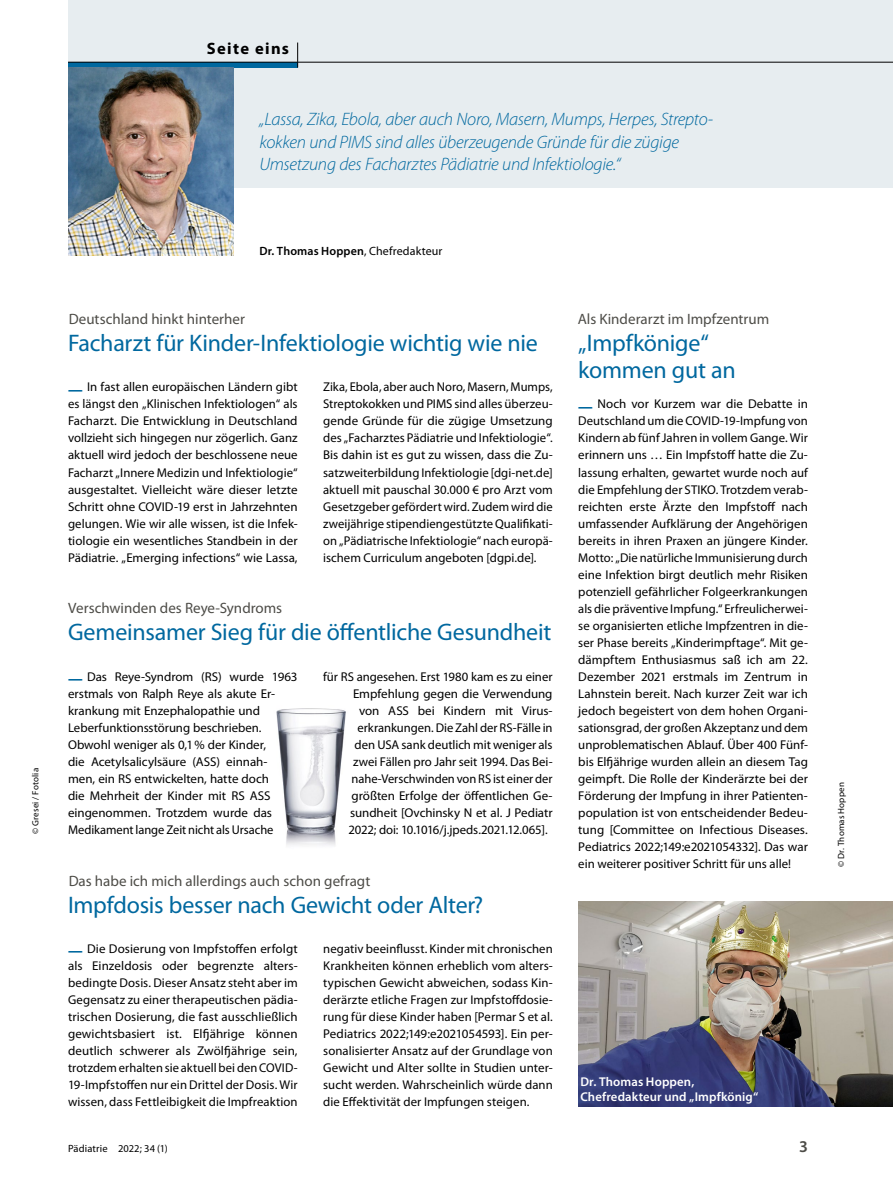
<style>
.page{position:relative;width:893px;height:1187px;background:#fff}
.page>*{position:absolute;margin:0;border:0;box-sizing:border-box;transform-origin:0 0}
.Title_2{font:24px/27px "Myriad Pro";letter-spacing:-.01em;color:#00689f}
.NoXML_Eyecatcher_x{font:italic 300 18px/22.5px "Myriad Pro";letter-spacing:-.015em;color:#00689f}
.t1{font:700 16.5px "Myriad Pro";letter-spacing:.08em;color:#000}
.t2{font:600 16.5px "Myriad Pro";color:#4d4c47}
.SuperTitle_2{font:15px "Myriad Pro";color:#4d4c47}
.t3{font:12.75px/17px "Myriad Pro";color:#000;text-align:justify}
.Image_Caption_x{font:600 12.75px/15px "Myriad Pro";letter-spacing:.01em;color:#fff}
.Image_Caption_Editor{font:600 12px "Myriad Pro";letter-spacing:.01em;color:#000}
.t4{font:10.5px "Myriad Pro";letter-spacing:.01em;color:#000}
.Image_Source_without{font:9px "Myriad Pro";letter-spacing:.02em;color:#000}
.s1{font-weight:400}
.s2{font-weight:700;font-size:16.65px;color:#00689f}
</style>
<div class="page">
<div style="left:68px;top:0;width:825px;height:187px;background:#e7edf0"></div>
<img style="left:578px;top:901px;width:315px;height:205px">
<img style="left:276px;top:708px;width:70px;height:138px">
<div style="left:68px;top:62px;width:230px;height:5px;background:#00689f"></div>
<hr style="left:68px;top:62px;width:230px;height:1px;background:#000">
<hr style="left:298px;top:62px;width:595px;height:1px;background:#000">
<svg style="left:297px;top:43px;width:1px;height:24px"></svg>
<img style="left:68px;top:68px;width:166px;height:187px">
<p class="Image_Source_without" style="left:30px;top:833px;width:67px;rotate:-90deg">© Gresei / Fotolia</p>
<p class="t1" style="left:207px;top:37px;width:84px">Seite eins</p>
<p class="NoXML_Eyecatcher_x" style="left:259px;top:108px;width:455px">„Lassa, Zika, Ebola, aber auch Noro, Masern, Mumps, Herpes, Strepto&shy;kokken und PIMS sind alles überzeugende Gründe für die zügige<br>Umsetzung des Facharztes Pädiatrie und Infektiologie.“</p>
<p class="Image_Caption_Editor" style="left:259px;top:243px;width:185px">Dr. Thomas Hoppen<span class="s1">, Chefredakteur</span></p>
<p class="SuperTitle_2" style="left:69px;top:309px;width:178px">Deutschland hinkt hinterher</p>
<p class="Title_2" style="left:68px;top:329px;width:471px">Facharzt für Kinder-Infektiologie wichtig wie nie</p>
<p class="t3" style="left:68px;top:378px;width:231px"><span class="s2">—</span> In fast allen europäischen Ländern gibt es längst den „Klinischen Infektiologen“ als Facharzt. Die Entwicklung in Deutschland vollzieht sich hingegen nur zögerlich. Ganz aktuell wird jedoch der beschlossene neue Facharzt „Innere Medizin und Infektiologie“ ausgestaltet. Vielleicht wäre dieser letzte Schritt ohne COVID-19 erst in Jahrzehnten gelungen. Wie wir alle wissen, ist die Infek&shy;tiologie ein wesentliches Standbein in der Pädiatrie. „Emerging infections“ wie Lassa,</p>
<p class="t3" style="left:323px;top:378px;width:231px">Zika, Ebola, aber auch Noro, Masern, Mumps, Streptokokken und PIMS sind alles überzeu&shy;gende Gründe für die zügige Umsetzung des „Facharztes Pädiatrie und Infektiologie“.<br>Bis dahin ist es gut zu wissen, dass die Zu&shy;satzweiterbildung Infektiologie [dgi-net.de] aktuell mit pauschal 30.000 € pro Arzt vom Gesetzgeber gefördert wird. Zudem wird die zweijährige stipendiengestützte Qualifikati&shy;on „Pädiatrische Infektiologie“ nach europä&shy;ischem Curriculum angeboten [dgpi.de].</p>
<p class="SuperTitle_2" style="left:68px;top:598px;width:215px">Verschwinden des Reye-Syndroms</p>
<p class="Title_2" style="left:68px;top:618px;width:485px">Gemeinsamer Sieg für die öffentliche Gesundheit</p>
<p class="t3" style="left:68px;top:667px;width:231px;text-align:left"><span class="s2">—</span> Das Reye-Syndrom (RS) wurde 1963 erstmals von Ralph Reye als akute Er&shy;krankung mit Enzephalopathie und Leberfunktionsstörung beschrieben.<br>Obwohl weniger als 0,1% der Kinder,<br>die Acetylsalicylsäure (ASS) einnah&shy;men, ein RS entwickelten, hatte doch<br>die Mehrheit der Kinder mit RS ASS eingenommen. Trotzdem wurde das Medikament lange Zeit nicht als Ursache</p>
<p class="t3" style="left:323px;top:667px;width:231px">für RS angesehen. Erst 1980 kam es zu einer</p>
<p class="t3" style="left:353px;top:684px;width:201px">Empfehlung gegen die Verwendung</p>
<p class="t3" style="left:359px;top:701px;width:194px">von ASS bei Kindern mit Virus-</p>
<p class="t3" style="left:358px;top:718px;width:196px">erkrankungen. Die Zahl der RS-Fälle in</p>
<p class="t3" style="left:355px;top:735px;width:199px">den USA sank deutlich mit weniger als</p>
<p class="t3" style="left:353px;top:752px;width:201px">zwei Fällen pro Jahr seit 1994. Das Bei-</p>
<p class="t3" style="left:352px;top:769px;width:203px">nahe-Verschwinden von RS ist einer der</p>
<p class="t3" style="left:352px;top:786px;width:203px">größten Erfolge der öffentlichen Ge-</p>
<p class="t3" style="left:350px;top:803px;width:204px">sundheit [Ovchinsky N et al. J Pediatr</p>
<p class="t3" style="left:349px;top:820px;width:201px">2022; doi: 10.1016/j.jpeds.2021.12.065].</p>
<p class="SuperTitle_2" style="left:69px;top:871px;width:303px">Das habe ich mich allerdings auch schon gefragt</p>
<p class="Title_2" style="left:68px;top:890px;width:417px">Impfdosis besser nach Gewicht oder Alter?</p>
<p class="t3" style="left:68px;top:940px;width:231px"><span class="s2">—</span> Die Dosierung von Impfstoffen erfolgt als Einzeldosis oder begrenzte alters&shy;bedingte Dosis. Dieser Ansatz steht aber im Gegensatz zu einer therapeutischen pädia&shy;trischen Dosierung, die fast ausschließlich gewichtsbasiert ist. Elfjährige können deutlich schwerer als Zwölfjährige sein, trotzdem erhalten sie aktuell bei den COVID-19-Impfstoffen nur ein Drittel der Dosis. Wir wissen, dass Fettleibigkeit die Impfreaktion</p>
<p class="t3" style="left:323px;top:940px;width:231px">negativ beeinflusst. Kinder mit chronischen Krankheiten können erheblich vom alters&shy;typischen Gewicht abweichen, sodass Kin&shy;derärzte etliche Fragen zur Impfstoffdosie&shy;rung für diese Kinder haben [Permar S et al.<br>Pediatrics 2022;149:e2021054593]. Ein per&shy;sonalisierter Ansatz auf der Grundlage von Gewicht und Alter sollte in Studien unter&shy;sucht werden. Wahrscheinlich würde dann die Effektivität der Impfungen steigen.</p>
<p class="SuperTitle_2" style="left:578px;top:309px;width:193px">Als Kinderarzt im Impfzentrum</p>
<p class="Title_2" style="left:578px;top:329px;width:159px">„Impfkönige“ kommen gut an</p>
<p class="t3" style="left:578px;top:395px;width:231px"><span class="s2">—</span> Noch vor Kurzem war die Debatte in Deutschland um die COVID-19-Impfung von Kindern ab fünf Jahren in vollem Gange. Wir erinnern uns … Ein Impfstoff hatte die Zu&shy;lassung erhalten, gewartet wurde noch auf die Empfehlung der STIKO. Trotzdem verab&shy;reichten erste Ärzte den Impfstoff nach umfassender Aufklärung der Angehörigen bereits in ihren Praxen an jüngere Kinder.<br>Motto: „Die natürliche Immunisierung durch eine Infektion birgt deutlich mehr Risiken potenziell gefährlicher Folgeerkrankungen als die präventive Impfung.“ Erfreulicherwei&shy;se organisierten etliche Impfzentren in die&shy;ser Phase bereits „Kinderimpftage“. Mit ge&shy;dämpftem Enthusiasmus saß ich am 22.<br>Dezember 2021 erstmals im Zentrum in Lahnstein bereit. Nach kurzer Zeit war ich jedoch begeistert von dem hohen Organi&shy;sationsgrad, der großen Akzeptanz und dem unproblematischen Ablauf. Über 400 Fünf&shy;bis Elfjährige wurden allein an diesem Tag geimpft. Die Rolle der Kinderärzte bei der Förderung der Impfung in ihrer Patienten&shy;population ist von entscheidender Bedeu&shy;tung [Committee on Infectious Diseases.<br>Pediatrics 2022;149:e2021054332]. Das war ein weiterer positiver Schritt für uns alle!</p>
<p class="Image_Caption_x" style="left:580px;top:1073px;width:179px">Dr. Thomas Hoppen,<br>Chefredakteur und „Impfkönig“</p>
<p class="t4" style="left:68px;top:1141px;width:101px">Pädiatrie 2022; 34 (1)</p>
<p class="t2" style="left:799px;top:1135px;width:10px">3</p>
<p class="Image_Source_without" style="left:836px;top:867px;width:86px;rotate:-90deg">© Dr. Thomas Hoppen</p>
</div>
